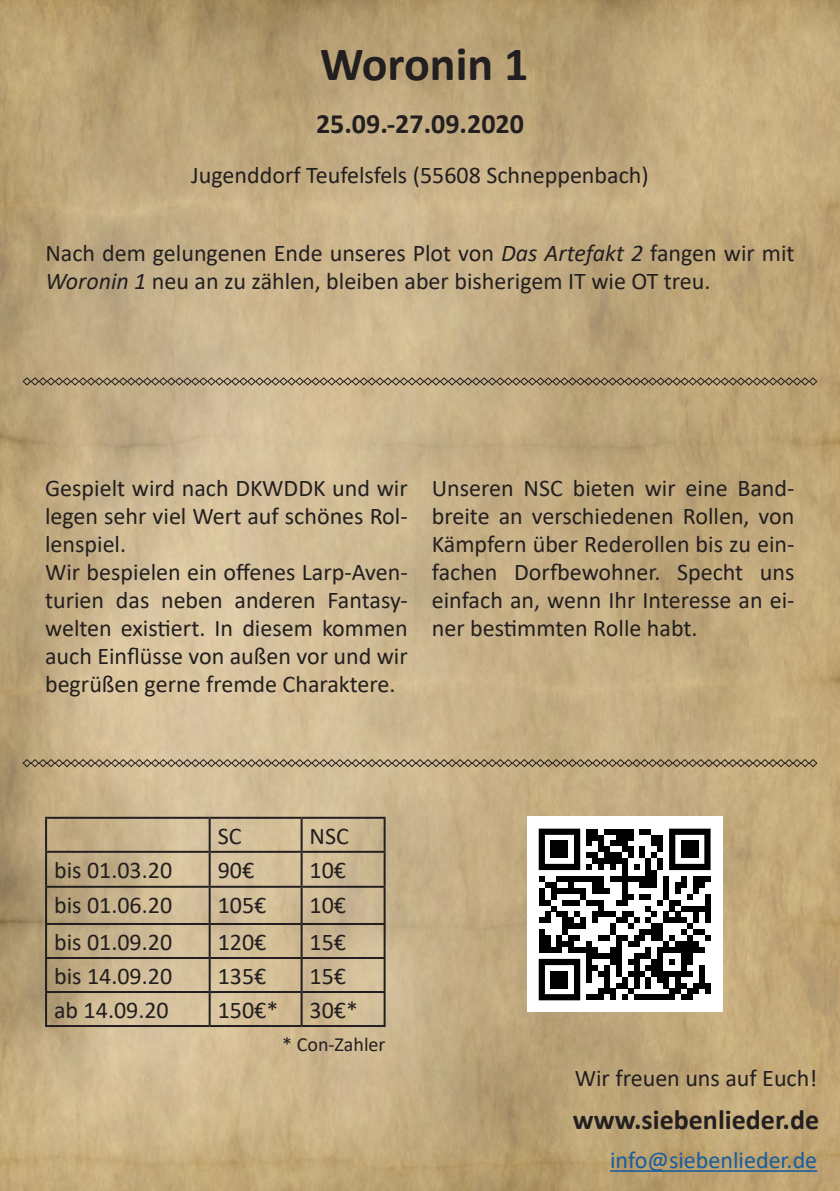
<style>
.page{position:relative;width:840px;height:1191px;background:#fff}
.page>*{position:absolute;margin:0;border:0;box-sizing:border-box;transform-origin:0 0}
.t1{font:700 48px "Calibri";color:#231f20}
.t2{font:700 28px "Calibri";color:#231f20}
.t3{font:24px/28px "Calibri";color:#231f20;text-align:justify}
.t4{font:24px "Calibri";color:#175d9e}
.t5{font:20px "Calibri";color:#231f20}
.s1{font-style:italic}
</style>
<div class="page">
<img style="left:0;top:0;width:839px;height:1191px">
<hr style="left:45px;top:816px;width:164px;height:2px;background:#231f20">
<hr style="left:45px;top:818px;width:2px;height:32px;background:#231f20">
<hr style="left:209px;top:816px;width:92px;height:2px;background:#231f20">
<hr style="left:208px;top:818px;width:2px;height:32px;background:#231f20">
<hr style="left:301px;top:816px;width:84px;height:2px;background:#231f20">
<hr style="left:300px;top:818px;width:2px;height:32px;background:#231f20">
<hr style="left:383px;top:818px;width:2px;height:32px;background:#231f20">
<hr style="left:45px;top:850px;width:164px;height:2px;background:#231f20">
<hr style="left:45px;top:852px;width:2px;height:33px;background:#231f20">
<hr style="left:209px;top:850px;width:92px;height:2px;background:#231f20">
<hr style="left:208px;top:852px;width:2px;height:33px;background:#231f20">
<hr style="left:301px;top:850px;width:84px;height:2px;background:#231f20">
<hr style="left:300px;top:852px;width:2px;height:33px;background:#231f20">
<hr style="left:383px;top:852px;width:2px;height:33px;background:#231f20">
<hr style="left:45px;top:885px;width:164px;height:2px;background:#231f20">
<hr style="left:45px;top:887px;width:2px;height:36px;background:#231f20">
<hr style="left:209px;top:885px;width:92px;height:2px;background:#231f20">
<hr style="left:208px;top:887px;width:2px;height:36px;background:#231f20">
<hr style="left:301px;top:885px;width:84px;height:2px;background:#231f20">
<hr style="left:300px;top:887px;width:2px;height:36px;background:#231f20">
<hr style="left:383px;top:887px;width:2px;height:36px;background:#231f20">
<hr style="left:45px;top:923px;width:164px;height:2px;background:#231f20">
<hr style="left:45px;top:925px;width:2px;height:32px;background:#231f20">
<hr style="left:209px;top:923px;width:92px;height:2px;background:#231f20">
<hr style="left:208px;top:925px;width:2px;height:32px;background:#231f20">
<hr style="left:301px;top:923px;width:84px;height:2px;background:#231f20">
<hr style="left:300px;top:925px;width:2px;height:32px;background:#231f20">
<hr style="left:383px;top:925px;width:2px;height:32px;background:#231f20">
<hr style="left:45px;top:957px;width:164px;height:2px;background:#231f20">
<hr style="left:45px;top:959px;width:2px;height:32px;background:#231f20">
<hr style="left:209px;top:957px;width:92px;height:2px;background:#231f20">
<hr style="left:208px;top:959px;width:2px;height:32px;background:#231f20">
<hr style="left:301px;top:957px;width:84px;height:2px;background:#231f20">
<hr style="left:300px;top:959px;width:2px;height:32px;background:#231f20">
<hr style="left:383px;top:959px;width:2px;height:32px;background:#231f20">
<hr style="left:45px;top:991px;width:164px;height:2px;background:#231f20">
<hr style="left:45px;top:993px;width:2px;height:32px;background:#231f20">
<hr style="left:209px;top:991px;width:92px;height:2px;background:#231f20">
<hr style="left:208px;top:993px;width:2px;height:32px;background:#231f20">
<hr style="left:301px;top:991px;width:84px;height:2px;background:#231f20">
<hr style="left:300px;top:993px;width:2px;height:32px;background:#231f20">
<hr style="left:383px;top:993px;width:2px;height:32px;background:#231f20">
<hr style="left:45px;top:1025px;width:164px;height:2px;background:#231f20">
<hr style="left:209px;top:1025px;width:92px;height:2px;background:#231f20">
<hr style="left:301px;top:1025px;width:84px;height:2px;background:#231f20">
<hr style="left:609px;top:1170px;width:207px;height:1px;background:#175d9e">
<svg style="left:22px;top:377px;width:795px;height:9px;background:#978668"></svg>
<svg style="left:22px;top:758px;width:795px;height:9px;background:#9c8b6e"></svg>
<div style="left:526px;top:816px;width:196px;height:196px;background:#fff"></div>
<svg style="left:538px;top:828px;width:172px;height:172px"></svg>
<div style="left:550px;top:840px;width:18px;height:18px;background:#000"></div>
<div style="left:680px;top:840px;width:18px;height:18px;background:#000"></div>
<div style="left:550px;top:970px;width:18px;height:18px;background:#000"></div>
<p class="t1" style="left:320px;top:30px;width:210px">Woronin 1</p>
<p class="t2" style="left:316px;top:104px;width:209px">25.09.-27.09.2020</p>
<p class="t3" style="left:191px;top:160px;width:459px">Jugenddorf Teufelsfels (55608 Schneppenbach)</p>
<p class="t3" style="left:45px;top:238px;width:750px">Nach dem gelungenen Ende unseres Plot von <span class="s1">Das Artefakt 2</span> fangen wir mit<br><span class="s1">Woronin 1</span> neu an zu zählen, bleiben aber bisherigem IT wie OT treu.</p>
<p class="t3" style="left:45px;top:473px;width:364px">Gespielt wird nach DKWDDK und wir legen sehr viel Wert auf schönes Rol&shy;lenspiel.</p>
<p class="t3" style="left:45px;top:557px;width:364px">Wir bespielen ein offenes Larp-Aven&shy;turien das neben anderen Fantasy&shy;welten existiert. In diesem kommen auch Einflüsse von außen vor und wir begrüßen gerne fremde Charaktere.</p>
<p class="t3" style="left:431px;top:473px;width:364px">Unseren NSC bieten wir eine Band&shy;breite an verschiedenen Rollen, von Kämpfern über Rederollen bis zu ein&shy;fachen Dorfbewohner. Specht uns einfach an, wenn Ihr Interesse an ei&shy;ner bestimmten Rolle habt.</p>
<p class="t3" style="left:217px;top:821px;width:25px">SC</p>
<p class="t3" style="left:309px;top:821px;width:41px">NSC</p>
<p class="t3" style="left:54px;top:855px;width:120px">bis 01.03.20</p>
<p class="t3" style="left:217px;top:855px;width:38px">90€</p>
<p class="t3" style="left:309px;top:855px;width:38px">10€</p>
<p class="t3" style="left:54px;top:890px;width:120px">bis 01.06.20</p>
<p class="t3" style="left:217px;top:890px;width:50px">105€</p>
<p class="t3" style="left:309px;top:890px;width:38px">10€</p>
<p class="t3" style="left:54px;top:927px;width:120px">bis 01.09.20</p>
<p class="t3" style="left:217px;top:927px;width:50px">120€</p>
<p class="t3" style="left:309px;top:927px;width:38px">15€</p>
<p class="t3" style="left:54px;top:961px;width:120px">bis 14.09.20</p>
<p class="t3" style="left:217px;top:961px;width:50px">135€</p>
<p class="t3" style="left:309px;top:961px;width:38px">15€</p>
<p class="t3" style="left:54px;top:995px;width:116px">ab 14.09.20</p>
<p class="t3" style="left:217px;top:995px;width:62px">150€*</p>
<p class="t3" style="left:309px;top:995px;width:50px">30€*</p>
<p class="t5" style="left:282px;top:1030px;width:105px">* Con-Zahler</p>
<p class="t3" style="left:574px;top:1063px;width:244px">Wir freuen uns auf Euch!</p>
<p class="t2" style="left:572px;top:1099px;width:248px">www.siebenlieder.de</p>
<p class="t4" style="left:609px;top:1143px;width:208px">info@siebenlieder.de</p>
</div>
